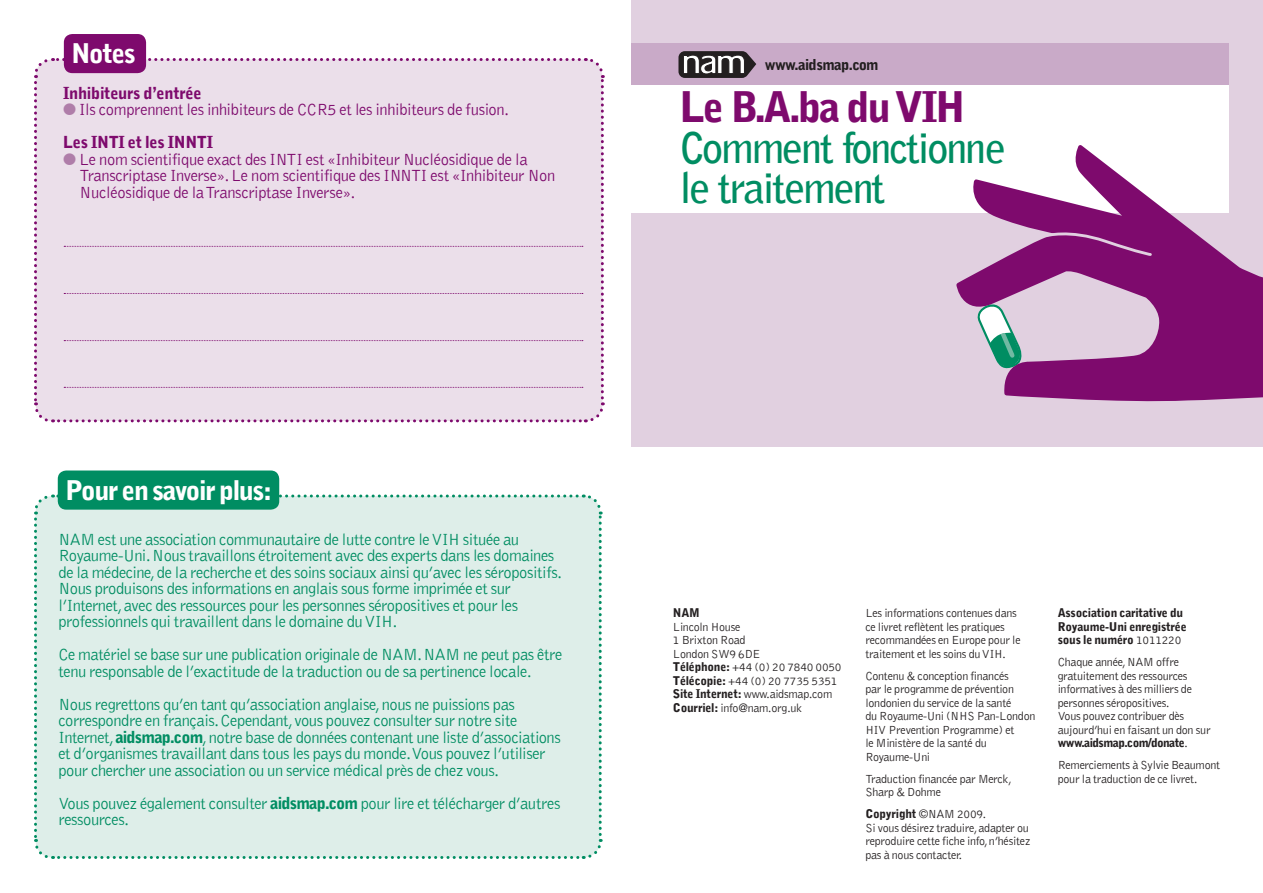
<style>
.page{position:relative;width:1263px;height:893px;background:#fff}
.page>*{position:absolute;margin:0;border:0;box-sizing:border-box;transform-origin:0 0}
.t1{font:700 42px/40.5px "Bell Gothic";letter-spacing:-.05em;color:#008d62}
.t2{font:900 42px "Bell Gothic";letter-spacing:-.06em;color:#7e0a6d}
.t3{font:900 27px "Bell Gothic";letter-spacing:-.05em;color:#fff}
.t4{font:300 16.5px/16.5px "Bell Gothic";letter-spacing:-.025em;color:#008d62}
.t5{font:300 16.5px/16.5px "Bell Gothic";letter-spacing:-.02em;color:#7e0a6d}
.t6{font:900 16.5px "Bell Gothic";letter-spacing:-.02em;color:#7e0a6d}
.t7{font:900 15px "Bell Gothic";letter-spacing:-.04em;color:#231f20}
.t8{font:300 12px/13.5px "Bell Gothic";letter-spacing:-.02em;color:#231f20}
.t9{font:900 12px/13.5px "Bell Gothic";letter-spacing:-.02em;color:#231f20}
.s1{color:#af7da9}
.s2{font-weight:900}
.s3{font-weight:300}
</style>
<div class="page">
<div style="left:34px;top:493px;width:569px;height:366px;background:#deeee9"></div>
<div style="left:64px;top:34px;width:82px;height:39px;background:#7e0a6d;border-radius:9px"></div>
<div style="left:34px;top:56px;width:571px;height:367px;background:#ebdfea"></div>
<div style="left:631px;top:0;width:632px;height:446px;background:#e1d0e0"></div>
<div style="left:631px;top:43px;width:598px;height:45px;background:#c9aac8"></div>
<div style="left:631px;top:85px;width:598px;height:128px;background:#fff"></div>
<svg style="left:678px;top:51px;width:79px;height:27px;background:#635d61"></svg>
<svg style="left:954px;top:147px;width:309px;height:300px"></svg>
<svg style="left:1043px;top:229px;width:110px;height:28px;background:#881f79"></svg>
<div style="left:58px;top:470px;width:221px;height:40px;background:#008d62;border-radius:9px"></div>
<h2 class="t3" style="left:71px;top:38px;width:66px">Notes</h2>
<p class="t6" style="left:63px;top:83px;width:140px">Inhibiteurs d’entrée</p>
<p class="t5" style="left:63px;top:94px;width:447px;line-height:33px"><span class="s1">●</span> Ils comprennent les inhibiteurs de CCR5 et les inhibiteurs de fusion.<br><span class="s2">Les INTI et les INNTI</span></p>
<p class="t5" style="left:80px;top:152px;width:477px;text-indent:-16px"><span class="s1">●</span> Le nom scientifique exact des INTI est «Inhibiteur Nucléosidique de la<br>Transcriptase Inverse». Le nom scientifique des INNTI est «Inhibiteur Non<br>Nucléosidique de la Transcriptase Inverse».</p>
<h2 class="t3" style="left:65px;top:474px;width:209px">Pour en savoir plus:</h2>
<p class="t4" style="left:58px;top:531px;width:505px">NAM est une association communautaire de lutte contre le VIH située au Royaume-Uni. Nous travaillons étroitement avec des experts dans les domaines de la médecine, de la recherche et des soins sociaux ainsi qu’avec les séropositifs.<br>Nous produisons des informations en anglais sous forme imprimée et sur l’Internet, avec des ressources pour les personnes séropositives et pour les professionnels qui travaillent dans le domaine du VIH.</p>
<p class="t4" style="left:58px;top:647px;width:506px">Ce matériel se base sur une publication originale de NAM. NAM ne peut pas être tenu responsable de l’exactitude de la traduction ou de sa pertinence locale.</p>
<p class="t4" style="left:58px;top:696px;width:504px">Nous regrettons qu’en tant qu’association anglaise, nous ne puissions pas correspondre en français. Cependant, vous pouvez consulter sur notre site Internet, <span class="s2">aidsmap.com</span>, notre base de données contenant une liste d’associations et d’organismes travaillant dans tous les pays du monde.Vous pouvez l’utiliser pour chercher une association ou un service médical près de chez vous.</p>
<p class="t4" style="left:58px;top:795px;width:504px">Vous pouvez également consulter <span class="s2">aidsmap.com</span> pour lire et télécharger d’autres ressources.</p>
<p class="t7" style="left:765px;top:55px;width:115px">www.aidsmap.com</p>
<h1 class="t2" style="left:680px;top:83px;width:287px">Le B.A.ba du VIH</h1>
<h1 class="t1" style="left:680px;top:127px;width:328px">Comment fonctionne le traitement</h1>
<p class="t9" style="left:673px;top:606px;width:28px">NAM</p>
<p class="t8" style="left:673px;top:620px;width:170px">Lincoln House<br>1 Brixton Road<br>London SW9 6DE<br><span class="s2">Téléphone:</span> +44 (0) 20 7840 0050<br><span class="s2">Télécopie:</span> +44 (0) 20 7735 5351<br><span class="s2">Site Internet:</span> www.aidsmap.com<br><span class="s2">Courriel:</span> info@nam.org.uk</p>
<p class="t8" style="left:865px;top:607px;width:157px">Les informations contenues dans ce livret reflètent les pratiques recommandées en Europe pour le traitement et les soins du VIH.</p>
<p class="t8" style="left:865px;top:669px;width:172px">Contenu &amp; conception financés<br>par le programme de prévention londonien du service de la santé<br>du Royaume-Uni (NHS Pan-London<br>HIV Prevention Programme) et<br>le Ministère de la santé du<br>Royaume-Uni</p>
<p class="t8" style="left:865px;top:772px;width:148px">Traduction financée par Merck,<br>Sharp &amp; Dohme</p>
<p class="t8" style="left:865px;top:808px;width:166px"><span class="s2">Copyright</span> ©NAM 2009.<br>Si vous désirez traduire, adapter ou reproduire cette fiche info, n’hésitez pas à nous contacter.</p>
<p class="t9" style="left:1058px;top:606px;width:130px">Association caritative du<br>Royaume-Uni enregistrée sous le numéro <span class="s3">1011220</span></p>
<p class="t8" style="left:1058px;top:656px;width:154px">Chaque année, NAM offre gratuitement des ressources informatives à des milliers de personnes séropositives.<br>Vous pouvez contribuer dès aujourd’hui en faisant un don sur <span class="s2">www.aidsmap.com/donate</span>.</p>
<p class="t8" style="left:1058px;top:759px;width:164px">Remerciements à Sylvie Beaumont pour la traduction de ce livret.</p>
</div>
